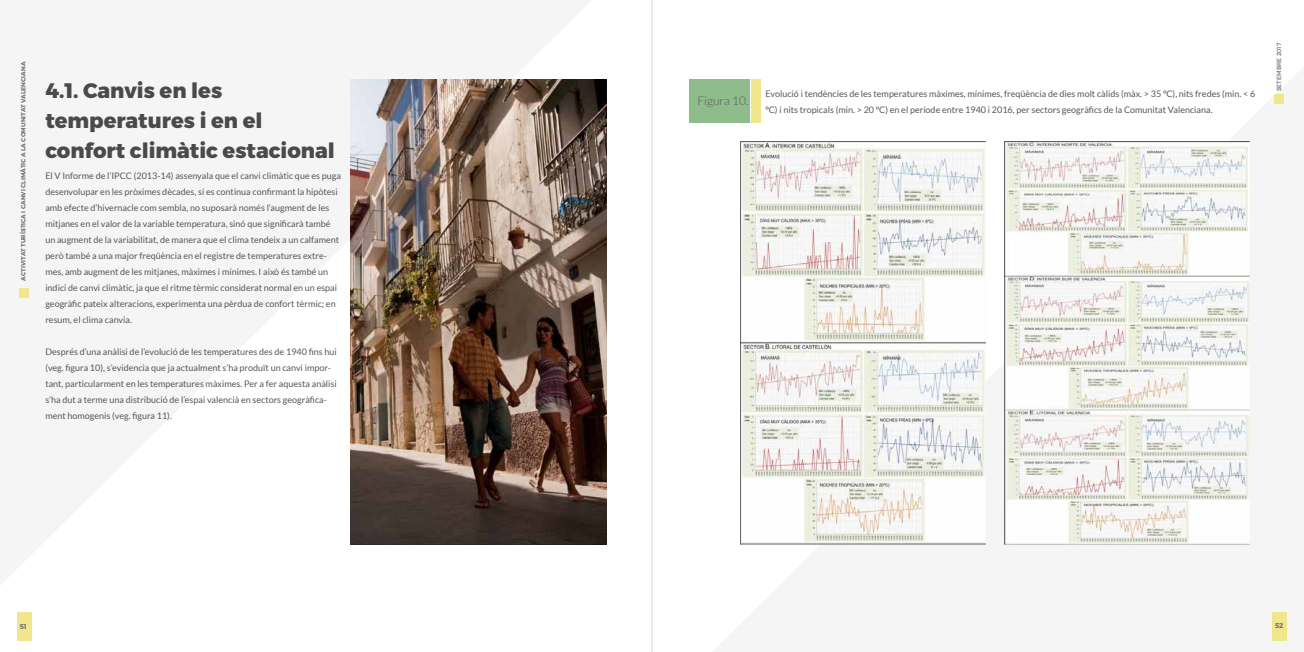
<style>
.page{position:relative;width:1304px;height:652px;background:#fff}
.page>*{position:absolute;margin:0;border:0;box-sizing:border-box;transform-origin:0 0}
.t1{font:800 21px/30px "Montserrat";color:#4a4a49}
.t2{font:300 12px "Lato";color:#575756}
.t3{font:9px/16px "Lato";color:#575756}
.t4{font:700 7px "Montserrat";color:#706f6f}
.t5{font:700 6px "Montserrat";letter-spacing:.01em;color:#706f6f}
.t6{font:6px "Montserrat";letter-spacing:.01em;color:#706f6f}
</style>
<div class="page">
<svg style="left:740px;top:141px;width:547px;height:500px;fill:#f5f5f5"></svg>
<div style="left:1274px;top:94px;width:10px;height:10px;background:#f0e68c"></div>
<div style="left:1272px;top:612px;width:14px;height:29px;background:#f0e68c"></div>
<div style="left:19px;top:288px;width:10px;height:10px;background:#f0e68c"></div>
<div style="left:17px;top:612px;width:14px;height:29px;background:#f0e68c"></div>
<hr style="left:652px;top:0;width:1px;height:652px;background:#dadada">
<div style="left:690px;top:79px;width:60px;height:44px;background:#8fbc8b"></div>
<div style="left:751px;top:79px;width:10px;height:44px;background:#f0e68c"></div>
<img style="left:741px;top:141px;width:244px;height:403px">
<img style="left:351px;top:79px;width:256px;height:465px">
<img style="left:1005px;top:141px;width:244px;height:403px">
<p class="t5" style="left:20px;top:281px;width:221px;rotate:-90deg">ACTIVITAT TURÍSTICA I CANVI CLIMÀTIC A LA COMUNITAT VALENCIANA</p>
<h1 class="t1" style="left:45px;top:76px;width:178px">4.1. Canvis en les</h1>
<h1 class="t1" style="left:45px;top:106px;width:291px">temperatures i en el confort climàtic estacional</h1>
<p class="t3" style="left:45px;top:168px;width:297px">El V Informe de l’IPCC (2013-14) assenyala que el canvi climàtic que es puga desenvolupar en les pròximes dècades, si es continua confirmant la hipòtesi amb efecte d’hivernacle com sembla, no suposarà només l’augment de les mitjanes en el valor de la variable temperatura, sinó que significarà també un augment de la variabilitat, de manera que el clima tendeix a un calfament però també a una major freqüència en el registre de temperatures extre&shy;mes, amb augment de les mitjanes, màximes i mínimes. I això és també un indici de canvi climàtic, ja que el ritme tèrmic considerat normal en un espai geogràfic pateix alteracions, experimenta una pèrdua de confort tèrmic; en resum, el clima canvia.</p>
<p class="t3" style="left:45px;top:344px;width:293px">Després d’una anàlisi de l’evolució de les temperatures des de 1940 fins hui (veg. figura 10), s’evidencia que ja actualment s’ha produït un canvi impor&shy;tant, particularment en les temperatures màximes. Per a fer aquesta anàlisi s’ha dut a terme una distribució de l’espai valencià en sectors geogràfica&shy;ment homogenis (veg. figura 11).</p>
<h2 class="t2" style="left:697px;top:94px;width:53px">Figura 10.</h2>
<p class="t3" style="left:765px;top:85px;width:491px">Evolució i tendències de les temperatures màximes, mínimes, freqüència de dies molt càlids (màx. &gt; 35 °C), nits fredes (min. &lt; 6 °C) i nits tropicals (min. &gt; 20 °C) en el període entre 1940 i 2016, per sectors geogràfics de la Comunitat Valenciana.</p>
<p class="t6" style="left:1275px;top:91px;width:50px;rotate:-90deg">Setembre 2017</p>
<p class="t4" style="left:20px;top:622px;width:9px">51</p>
<p class="t4" style="left:1275px;top:621px;width:10px">52</p>
</div>
